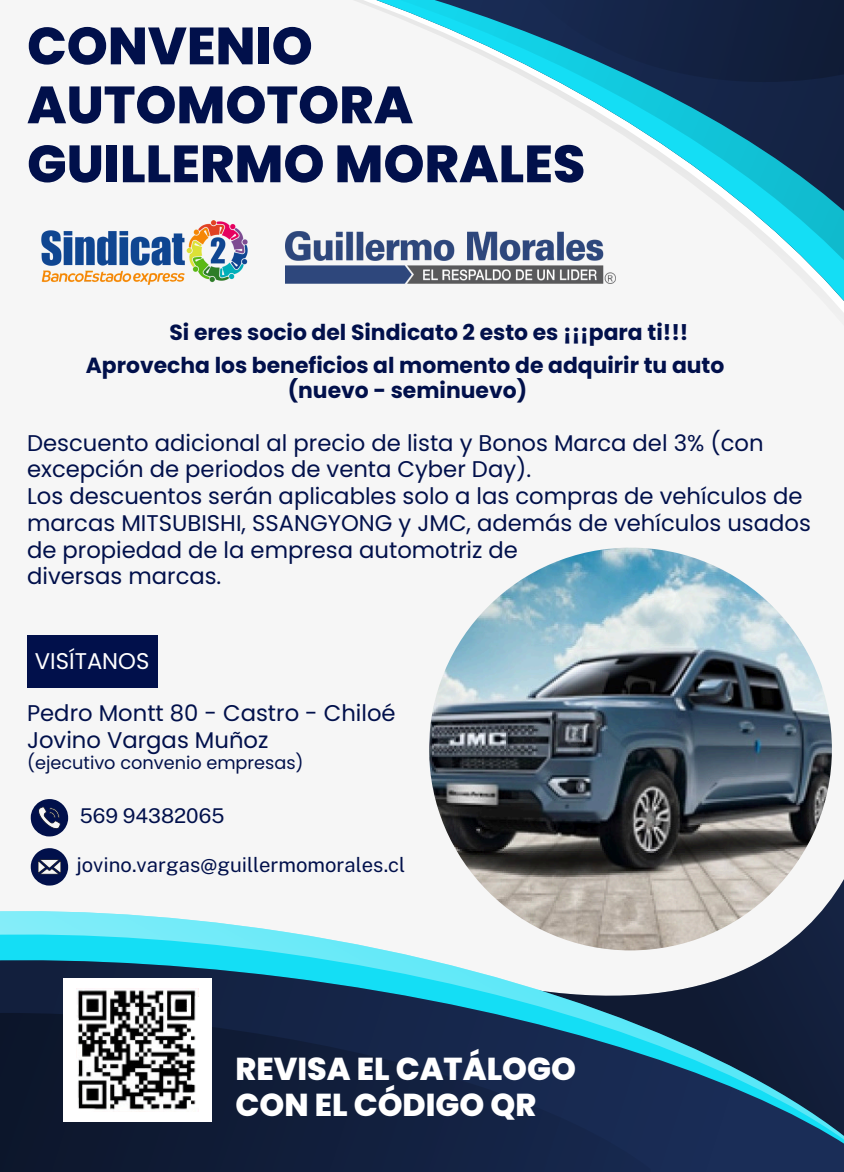
<style>
.page{position:relative;width:844px;height:1172px;background:#f6f6f6}
.page>*{position:absolute;margin:0;border:0;box-sizing:border-box;transform-origin:0 0}
.t1{font:800 52.25px/58.9px "Poppins";color:#01104b}
.t2{font:800 31.62px/35.6px "Poppins";color:#fff}
.t3{font:22.69px/26.8px "Poppins";color:#01104b}
.t4{font:22.69px "Poppins";color:#fff}
.t5{font:700 21.88px/25.8px "Poppins";color:#01104b;text-align:center}
.t6{font:20.31px "Public Sans";color:#01104b}
.t7{font:17.69px "Poppins";color:#01104b}
</style>
<div class="page">
<svg style="left:0;top:907px;width:844px;height:24px"></svg>
<svg style="left:0;top:931px;width:844px;height:26px"></svg>
<svg style="left:0;top:957px;width:844px;height:215px;background:#35647e"></svg>
<svg style="left:0;top:1011px;width:651px;height:161px;background:#132746"></svg>
<svg style="left:355px;top:0;width:489px;height:272px"></svg>
<svg style="left:506px;top:0;width:338px;height:82px;background:#193d5b"></svg>
<img style="left:429px;top:548px;width:403px;height:402px;border-radius:50%">
<img style="left:41px;top:220px;width:207px;height:65px">
<img style="left:285px;top:231px;width:330px;height:52px">
<svg style="left:31px;top:848px;width:37px;height:37px"></svg>
<svg style="left:31px;top:799px;width:37px;height:37px"></svg>
<div style="left:63px;top:978px;width:148px;height:144px;background:#fff"></div>
<img style="left:77px;top:990px;width:119px;height:120px">
<div style="left:27px;top:635px;width:131px;height:53px;background:#01104b"></div>
<p class="t1" style="left:27px;top:17px;width:560px">CONVENIO<br>AUTOMOTORA<br>GUILLERMO MORALES</p>
<p class="t5" style="left:169px;top:319px;width:520px">Si eres socio del Sindicato 2 esto es ¡¡¡para ti!!!</p>
<p class="t5" style="left:86px;top:352px;width:640px">Aprovecha los beneficios al momento de adquirir tu auto (nuevo - seminuevo)</p>
<h5 class="t3" style="left:27px;top:429px;width:785px">Descuento adicional al precio de lista y Bonos Marca del 3% (con excepción de periodos de venta Cyber Day).<br>Los descuentos serán aplicables solo a las compras de vehículos de marcas MITSUBISHI, SSANGYONG y JMC, además de vehículos usados de propiedad de la empresa automotriz de<br>diversas marcas.</h5>
<h3 class="t4" style="left:35px;top:645px;width:116px">VISÍTANOS</h3>
<p class="t3" style="left:27px;top:700px;width:370px">Pedro Montt 80 - Castro - Chiloé</p>
<p class="t3" style="left:27px;top:726px;width:243px">Jovino Vargas Muñoz</p>
<p class="t7" style="left:27px;top:751px;width:278px">(ejecutivo convenio empresas)</p>
<h4 class="t6" style="left:80px;top:803px;width:146px">569 94382065</h4>
<p class="t6" style="left:77px;top:852px;width:330px">jovino.vargas@guillermomorales.cl</p>
<h6 class="t2" style="left:236px;top:1051px;width:342px">REVISA EL CATÁLOGO<br>CON EL CÓDIGO QR</h6>
</div>
